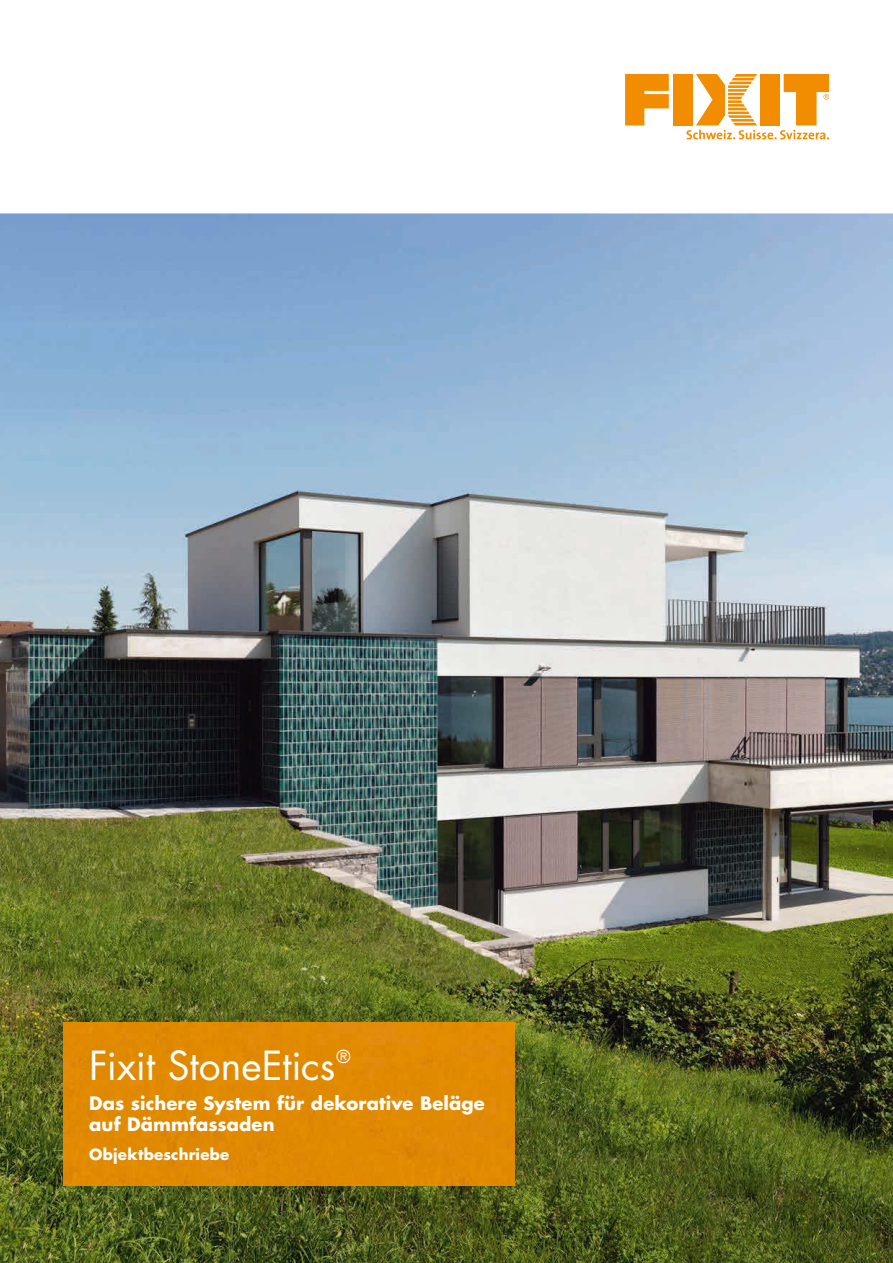
<style>
.page{position:relative;width:893px;height:1263px;background:#fff}
.page>*{position:absolute;margin:0;border:0;box-sizing:border-box;transform-origin:0 0}
.t1{font:39px "Futura Std";letter-spacing:-.005em;color:#fff}
.t2{font:700 18px/21px "Futura Std";letter-spacing:.005em;color:#fff}
.t3{font:17.55px "Futura Std";color:#fff}
.t4{font:700 15px "Futura Std";letter-spacing:.01em;color:#fff}
</style>
<div class="page">
<img style="left:0;top:213px;width:893px;height:1050px">
<svg style="left:625px;top:74px;width:44px;height:51px"></svg>
<div style="left:673px;top:74px;width:20px;height:51px;background:#f28c00"></div>
<svg style="left:686px;top:74px;width:143px;height:65px"></svg>
<div style="left:64px;top:1023px;width:450px;height:162px;background:#e08a01"></div>
<h1 class="t1" style="left:89px;top:1041px;width:247px">Fixit StoneEtics</h1>
<p class="t3" style="left:336px;top:1045px;width:15px">®</p>
<p class="t2" style="left:89px;top:1092px;width:397px">Das sichere System für dekorative Beläge auf Dämmfassaden</p>
<p class="t4" style="left:89px;top:1144px;width:142px">Objektbeschriebe</p>
</div>
